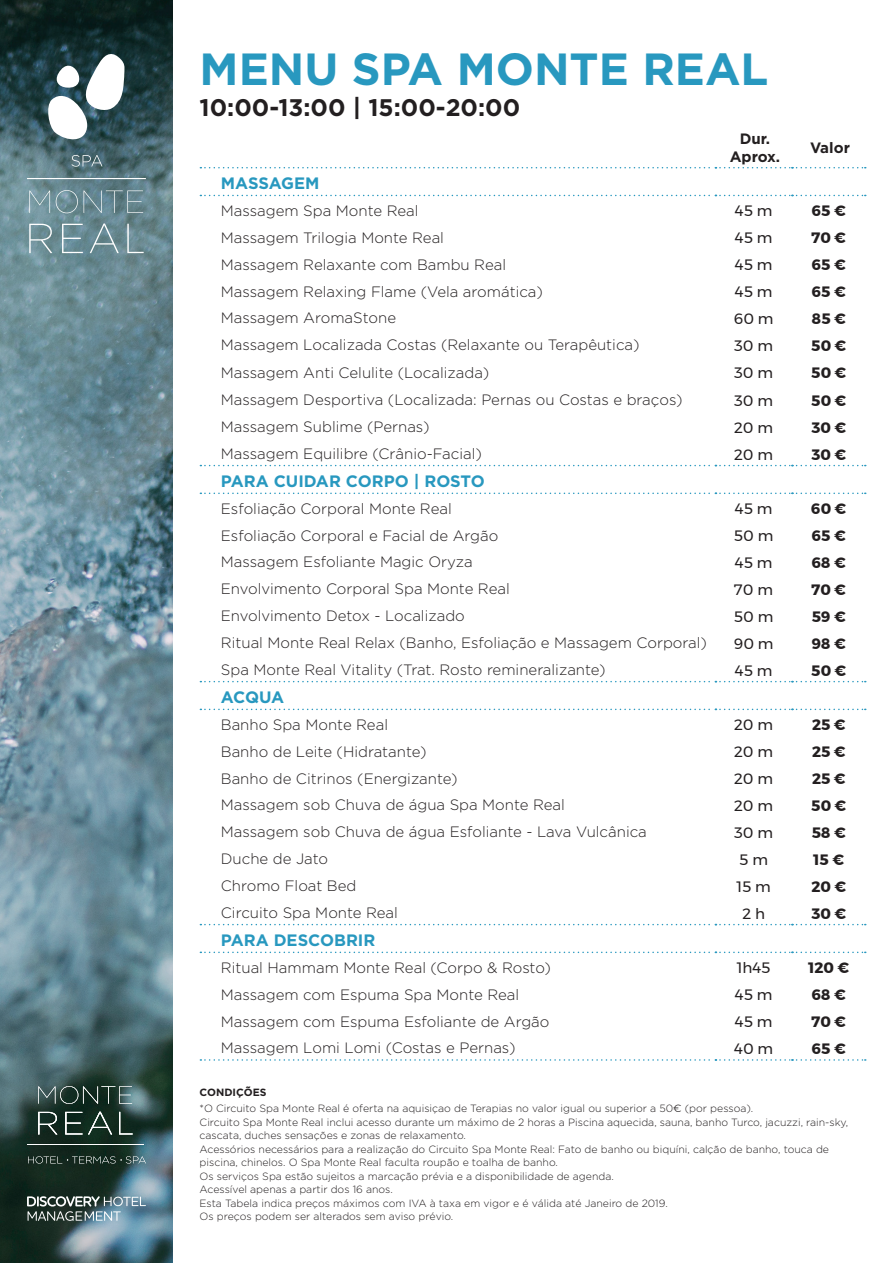
<style>
.page{position:relative;width:893px;height:1263px;background:#fff}
.page>*{position:absolute;margin:0;border:0;box-sizing:border-box;transform-origin:0 0}
.t1{font:700 45px "Gotham";color:#2898bf}
.t2{font:700 24px "Gotham";color:#231f20}
.t3{font:700 16.5px "Gotham";color:#2898bf}
.t4{font:300 15px "Gotham";color:#231f20}
.t5{font:700 15px "Montserrat";color:#231f20}
.t6{font:15px "Montserrat";color:#231f20}
.t7{font:700 15px/18px "Gotham";color:#231f20;text-align:center}
.t8{font:300 10.5px/13.5px "Gotham";color:#231f20}
.s1{font-weight:700}
.s2{font-family:"Montserrat"}
</style>
<div class="page">
<img style="left:0;top:0;width:173px;height:1262px">
<svg style="left:200px;top:924px;width:666px;height:1px"></svg>
<svg style="left:200px;top:951px;width:666px;height:2px"></svg>
<svg style="left:200px;top:681px;width:666px;height:1px"></svg>
<svg style="left:200px;top:709px;width:666px;height:1px"></svg>
<svg style="left:200px;top:465px;width:666px;height:1px"></svg>
<svg style="left:200px;top:493px;width:666px;height:1px"></svg>
<svg style="left:200px;top:167px;width:666px;height:1px"></svg>
<svg style="left:200px;top:195px;width:666px;height:1px"></svg>
<svg style="left:200px;top:1059px;width:666px;height:2px"></svg>
<svg style="left:38px;top:1112px;width:19px;height:22px"></svg>
<svg style="left:65px;top:1112px;width:17px;height:22px"></svg>
<svg style="left:88px;top:1112px;width:24px;height:22px"></svg>
<svg style="left:119px;top:1112px;width:14px;height:22px"></svg>
<hr style="left:27px;top:1144px;width:117px;height:1px;background:#fff">
<svg style="left:28px;top:1156px;width:118px;height:7px"></svg>
<svg style="left:38px;top:1086px;width:94px;height:18px;background:#3f5650"></svg>
<svg style="left:45px;top:49px;width:80px;height:94px"></svg>
<svg style="left:72px;top:155px;width:30px;height:12px"></svg>
<svg style="left:29px;top:190px;width:21px;height:23px"></svg>
<svg style="left:56px;top:190px;width:22px;height:23px"></svg>
<svg style="left:84px;top:190px;width:59px;height:23px"></svg>
<svg style="left:29px;top:224px;width:23px;height:29px"></svg>
<svg style="left:62px;top:224px;width:21px;height:29px"></svg>
<svg style="left:90px;top:223px;width:29px;height:30px"></svg>
<svg style="left:127px;top:224px;width:17px;height:29px"></svg>
<hr style="left:27px;top:178px;width:119px;height:1px;background:#fff">
<svg style="left:27px;top:1196px;width:119px;height:25px;background:#697e82"></svg>
<h1 class="t1" style="left:200px;top:43px;width:570px">MENU SPA MONTE REAL</h1>
<h2 class="t2" style="left:200px;top:94px;width:322px">10:00-13:00 | 15:00-20:00</h2>
<p class="t7" style="left:730px;top:129px;width:52px">Dur.<br>Aprox.</p>
<p class="t7" style="left:810px;top:138px;width:41px">Valor</p>
<p class="t3" style="left:221px;top:174px;width:100px">MASSAGEM</p>
<p class="t4" style="left:221px;top:202px;width:199px">Massagem Spa Monte Real</p>
<p class="t6" style="left:735px;top:200px;width:39px">45 m</p>
<p class="t5" style="left:812px;top:199px;width:35px">65 €</p>
<p class="t4" style="left:221px;top:229px;width:225px">Massagem Trilogia Monte Real</p>
<p class="t6" style="left:735px;top:226px;width:39px">45 m</p>
<p class="t5" style="left:812px;top:226px;width:36px">70 €</p>
<p class="t4" style="left:221px;top:256px;width:287px">Massagem Relaxante com Bambu Real</p>
<p class="t6" style="left:735px;top:253px;width:39px">45 m</p>
<p class="t5" style="left:812px;top:253px;width:35px">65 €</p>
<p class="t4" style="left:221px;top:283px;width:324px">Massagem Relaxing Flame (Vela aromática)</p>
<p class="t6" style="left:735px;top:280px;width:39px">45 m</p>
<p class="t5" style="left:812px;top:280px;width:35px">65 €</p>
<p class="t4" style="left:221px;top:310px;width:177px">Massagem AromaStone</p>
<p class="t6" style="left:734px;top:307px;width:41px">60 m</p>
<p class="t5" style="left:812px;top:307px;width:35px">85 €</p>
<p class="t4" style="left:221px;top:337px;width:420px">Massagem Localizada Costas (Relaxante ou Terapêutica)</p>
<p class="t6" style="left:734px;top:334px;width:41px">30 m</p>
<p class="t5" style="left:811px;top:333px;width:36px">50 €</p>
<p class="t4" style="left:221px;top:364px;width:270px">Massagem Anti Celulite (Localizada)</p>
<p class="t6" style="left:734px;top:361px;width:41px">30 m</p>
<p class="t5" style="left:811px;top:361px;width:36px">50 €</p>
<p class="t4" style="left:221px;top:392px;width:463px">Massagem Desportiva (Localizada: Pernas ou Costas e braços)</p>
<p class="t6" style="left:734px;top:389px;width:41px">30 m</p>
<p class="t5" style="left:811px;top:388px;width:36px">50 €</p>
<p class="t4" style="left:221px;top:419px;width:210px">Massagem Sublime (Pernas)</p>
<p class="t6" style="left:734px;top:416px;width:40px">20 m</p>
<p class="t5" style="left:811px;top:415px;width:36px">30 €</p>
<p class="t4" style="left:221px;top:445px;width:263px">Massagem Equilibre (Crânio-Facial)</p>
<p class="t6" style="left:734px;top:443px;width:40px">20 m</p>
<p class="t5" style="left:811px;top:442px;width:36px">30 €</p>
<p class="t3" style="left:221px;top:472px;width:265px">PARA CUIDAR CORPO | ROSTO</p>
<p class="t4" style="left:221px;top:500px;width:232px">Esfoliação Corporal Monte Real</p>
<p class="t6" style="left:735px;top:497px;width:39px">45 m</p>
<p class="t5" style="left:811px;top:497px;width:36px">60 €</p>
<p class="t4" style="left:221px;top:527px;width:279px">Esfoliação Corporal e Facial de Argão</p>
<p class="t6" style="left:734px;top:524px;width:41px">50 m</p>
<p class="t5" style="left:812px;top:524px;width:35px">65 €</p>
<p class="t4" style="left:221px;top:554px;width:253px">Massagem Esfoliante Magic Oryza</p>
<p class="t6" style="left:735px;top:551px;width:39px">45 m</p>
<p class="t5" style="left:812px;top:551px;width:35px">68 €</p>
<p class="t4" style="left:221px;top:581px;width:290px">Envolvimento Corporal Spa Monte Real</p>
<p class="t6" style="left:734px;top:578px;width:40px">70 m</p>
<p class="t5" style="left:812px;top:577px;width:36px">70 €</p>
<p class="t4" style="left:221px;top:608px;width:245px">Envolvimento Detox - Localizado</p>
<p class="t6" style="left:734px;top:605px;width:41px">50 m</p>
<p class="t5" style="left:812px;top:604px;width:35px">59 €</p>
<p class="t4" style="left:221px;top:635px;width:488px">Ritual Monte Real Relax (Banho, Esfoliação e Massagem Corporal)</p>
<p class="t6" style="left:734px;top:632px;width:41px">90 m</p>
<p class="t5" style="left:812px;top:631px;width:35px">98 €</p>
<p class="t4" style="left:221px;top:662px;width:386px">Spa Monte Real Vitality (Trat. Rosto remineralizante)</p>
<p class="t6" style="left:735px;top:659px;width:39px">45 m</p>
<p class="t5" style="left:811px;top:658px;width:36px">50 €</p>
<p class="t3" style="left:221px;top:688px;width:65px">ACQUA</p>
<p class="t4" style="left:221px;top:716px;width:169px">Banho Spa Monte Real</p>
<p class="t6" style="left:734px;top:713px;width:40px">20 m</p>
<p class="t5" style="left:812px;top:713px;width:35px">25 €</p>
<p class="t4" style="left:221px;top:743px;width:207px">Banho de Leite (Hidratante)</p>
<p class="t6" style="left:734px;top:740px;width:40px">20 m</p>
<p class="t5" style="left:812px;top:740px;width:35px">25 €</p>
<p class="t4" style="left:221px;top:770px;width:238px">Banho de Citrinos (Energizante)</p>
<p class="t6" style="left:734px;top:767px;width:40px">20 m</p>
<p class="t5" style="left:812px;top:767px;width:35px">25 €</p>
<p class="t4" style="left:221px;top:797px;width:346px">Massagem sob Chuva de água Spa Monte Real</p>
<p class="t6" style="left:734px;top:794px;width:40px">20 m</p>
<p class="t5" style="left:811px;top:794px;width:36px">50 €</p>
<p class="t4" style="left:221px;top:824px;width:428px">Massagem sob Chuva de água Esfoliante - Lava Vulcânica</p>
<p class="t6" style="left:734px;top:821px;width:41px">30 m</p>
<p class="t5" style="left:812px;top:820px;width:35px">58 €</p>
<p class="t4" style="left:221px;top:851px;width:109px">Duche de Jato</p>
<p class="t6" style="left:739px;top:848px;width:30px">5 m</p>
<p class="t5" style="left:814px;top:847px;width:32px">15 €</p>
<p class="t4" style="left:221px;top:878px;width:137px">Chromo Float Bed</p>
<p class="t6" style="left:736px;top:875px;width:36px">15 m</p>
<p class="t5" style="left:811px;top:874px;width:36px">20 €</p>
<p class="t4" style="left:221px;top:904px;width:179px">Circuito Spa Monte Real</p>
<p class="t6" style="left:742px;top:902px;width:24px">2 h</p>
<p class="t5" style="left:811px;top:901px;width:36px">30 €</p>
<p class="t3" style="left:221px;top:931px;width:156px">PARA DESCOBRIR</p>
<p class="t4" style="left:221px;top:959px;width:332px">Ritual Hammam Monte Real (Corpo &amp; Rosto)</p>
<p class="t6" style="left:737px;top:956px;width:35px">1h45</p>
<p class="t5" style="left:808px;top:956px;width:42px">120 €</p>
<p class="t4" style="left:221px;top:986px;width:300px">Massagem com Espuma Spa Monte Real</p>
<p class="t6" style="left:735px;top:983px;width:39px">45 m</p>
<p class="t5" style="left:812px;top:983px;width:35px">68 €</p>
<p class="t4" style="left:221px;top:1013px;width:330px">Massagem com Espuma Esfoliante de Argão</p>
<p class="t6" style="left:735px;top:1010px;width:39px">45 m</p>
<p class="t5" style="left:812px;top:1010px;width:36px">70 €</p>
<p class="t4" style="left:221px;top:1040px;width:296px">Massagem Lomi Lomi (Costas e Pernas)</p>
<p class="t6" style="left:734px;top:1037px;width:41px">40 m</p>
<p class="t5" style="left:812px;top:1036px;width:35px">65 €</p>
<p class="t8" style="left:200px;top:1084px;width:555px;line-height:16.5px"><span class="s1">CONDIÇÕES<br></span>*O Circuito Spa Monte Real é oferta na aquisiçao de Terapias no valor igual ou superior a 50<span class="s2">€</span> (por pessoa).</p>
<p class="t8" style="left:200px;top:1115px;width:650px">Circuito Spa Monte Real inclui acesso durante um máximo de 2 horas a Piscina aquecida, sauna, banho Turco, jacuzzi, rain-sky, cascata, duches sensações e zonas de relaxamento.<br>Acessórios necessários para a realização do Circuito Spa Monte Real: Fato de banho ou biquíni, calção de banho, touca de piscina, chinelos. O Spa Monte Real faculta roupão e toalha de banho.<br>Os serviços Spa estão sujeitos a marcação prévia e a disponibilidade de agenda.<br>Acessível apenas a partir dos 16 anos.<br>Esta Tabela indica preços máximos com IVA à taxa em vigor e é válida até Janeiro de 2019.<br>Os preços podem ser alterados sem aviso prévio.</p>
</div>
